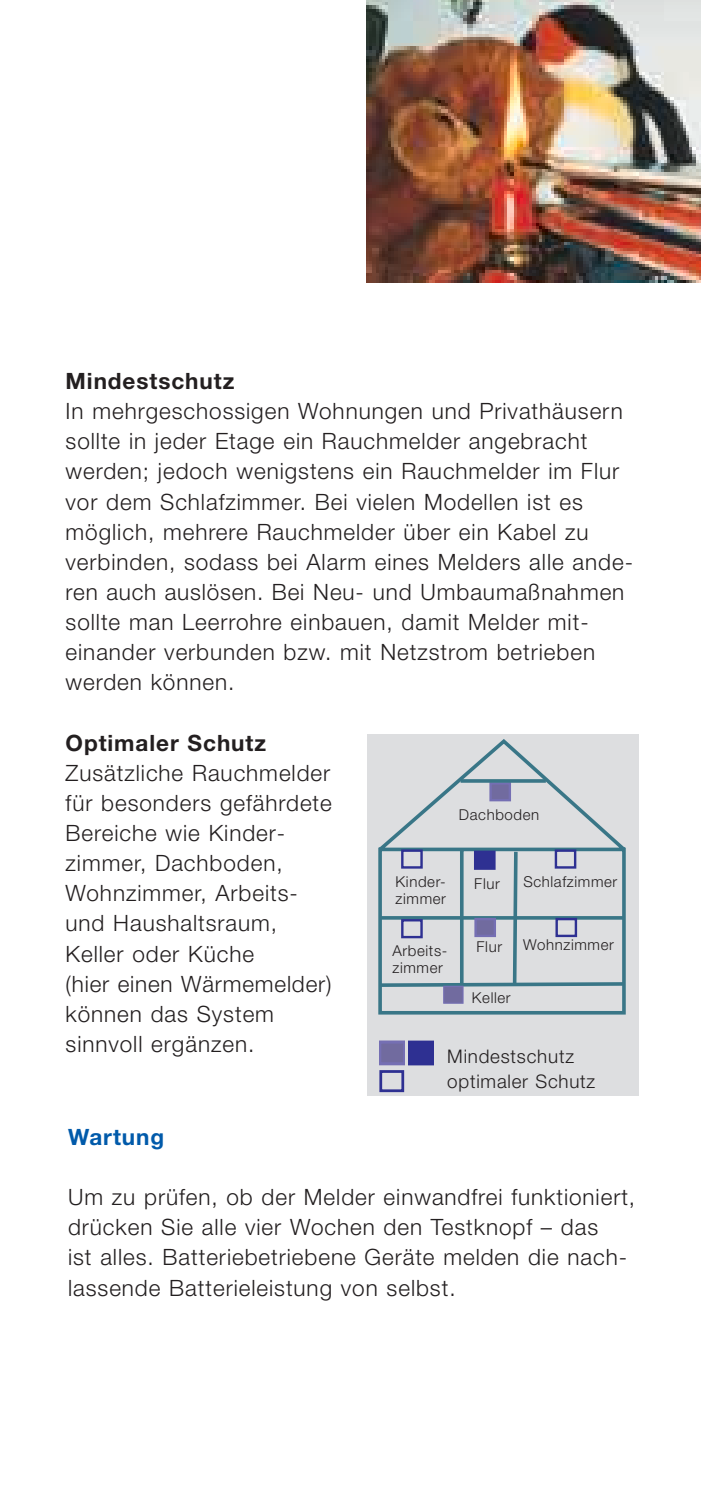
<style>
.page{position:relative;width:702px;height:1489px;background:#fff}
.page>*{position:absolute;margin:0;border:0;box-sizing:border-box;transform-origin:0 0}
.t1{font:300 22.5px/30px "Helvetica Neue";letter-spacing:.04em;color:#231f20}
.t2{font:700 22.5px "Helvetica Neue";letter-spacing:.04em;color:#231f20}
.t3{font:700 22.5px "Helvetica Neue";letter-spacing:.04em;color:#015aaa}
.t4{font:300 18.75px/24.8px "Helvetica Neue";letter-spacing:.04em;color:#231f20}
.t5{font:300 15px/17.2px "Helvetica Neue";letter-spacing:.04em;color:#231f20}
</style>
<div class="page">
<div style="left:367px;top:734px;width:271px;height:362px;background:#dddee0"></div>
<img style="left:367px;top:1px;width:333px;height:281px">
<svg style="left:378px;top:739px;width:248px;height:276px"></svg>
<div style="left:489px;top:782px;width:22px;height:19px;background:#716b9f;border:2px solid #756fb3"></div>
<svg style="left:378px;top:848px;width:248px;height:140px"></svg>
<div style="left:443px;top:985px;width:20px;height:18px;background:#716b9f;border:1px solid #756fb3"></div>
<hr style="left:460px;top:779px;width:86px;height:3px;background:#397687">
<div style="left:401px;top:919px;width:21px;height:19px;border:2px solid #2e3092"></div>
<svg style="left:379px;top:1040px;width:54px;height:25px"></svg>
<div style="left:379px;top:1070px;width:25px;height:22px;border:3px solid #2e3092"></div>
<p class="t2" style="left:66px;top:373px;width:170px">Mindestschutz</p>
<p class="t1" style="left:66px;top:398px;width:569px">In mehrgeschossigen Wohnungen und Privathäusern sollte in jeder Etage ein Rauchmelder angebracht werden; jedoch wenigstens ein Rauchmelder im Flur vor dem Schlafzimmer. Bei vielen Modellen ist es möglich, mehrere Rauchmelder über ein Kabel zu verbinden, sodass bei Alarm eines Melders alle ande&shy;ren auch auslösen. Bei Neu- und Umbaumaßnahmen sollte man Leerrohre einbauen, damit Melder mit&shy;einander verbunden bzw. mit Netzstrom betrieben werden können.</p>
<p class="t2" style="left:66px;top:734px;width:202px">Optimaler Schutz</p>
<p class="t1" style="left:66px;top:759px;width:268px">Zusätzliche Rauchmelder für besonders gefährdete<br>Bereiche wie Kinder&shy;zimmer, Dachboden,<br>Wohnzimmer, Arbeits&shy;und Haushaltsraum,<br>Keller oder Küche<br>(hier einen Wärmemelder) können das System sinnvoll ergänzen.</p>
<p class="t5" style="left:459px;top:807px;width:82px">Dachboden</p>
<p class="t5" style="left:395px;top:874px;width:52px">Kinder&shy;zimmer</p>
<p class="t5" style="left:523px;top:874px;width:95px">Schlafzimmer</p>
<p class="t5" style="left:523px;top:937px;width:92px">Wohnzimmer</p>
<p class="t5" style="left:474px;top:876px;width:27px">Flur</p>
<p class="t5" style="left:476px;top:939px;width:27px">Flur</p>
<p class="t5" style="left:392px;top:943px;width:56px">Arbeits&shy;zimmer</p>
<p class="t5" style="left:472px;top:990px;width:40px">Keller</p>
<p class="t4" style="left:447px;top:1045px;width:149px">Mindestschutz optimaler Schutz</p>
<p class="t3" style="left:68px;top:1128px;width:98px">Wartung</p>
<p class="t1" style="left:68px;top:1184px;width:568px">Um zu prüfen, ob der Melder einwandfrei funktioniert, drücken Sie alle vier Wochen den Testknopf – das<br>ist alles. Batteriebetriebene Geräte melden die nach&shy;lassende Batterieleistung von selbst.</p>
</div>
